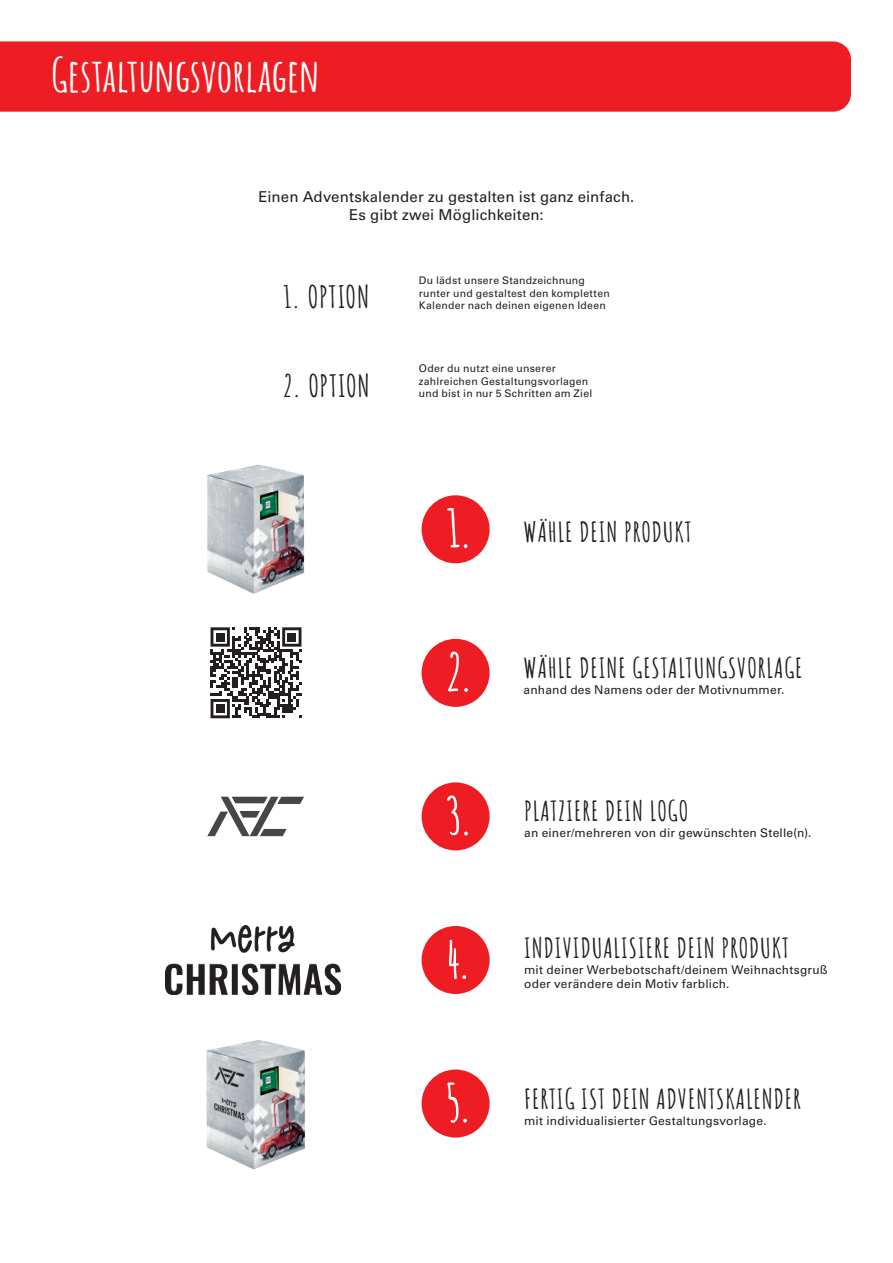
<style>
.page{position:relative;width:893px;height:1263px;background:#fff}
.page>*{position:absolute;margin:0;border:0;box-sizing:border-box;transform-origin:0 0}
.t1{font:700 45px "Amatic SC";letter-spacing:-.005em;color:#fff}
.t2{font:700 30px "Amatic SC";letter-spacing:.025em;color:#231f20}
.t3{font:700 27px "Amatic SC";letter-spacing:.03em;color:#231f20}
.t4{font:15px/18px "Univers LT Pro 55 Roman";letter-spacing:.01em;color:#231f20;text-align:center}
.t5{font:12px/14.4px "Univers LT Pro 55 Roman";letter-spacing:.015em;color:#231f20}
.t6{font:10.5px/12.6px "Univers LT Pro 55 Roman";letter-spacing:.025em;color:#231f20}
.s1{font-size:51px;color:#fff}
</style>
<div class="page">
<img style="left:207px;top:464px;width:98px;height:130px">
<img style="left:206px;top:1040px;width:100px;height:130px">
<svg style="left:207px;top:797px;width:97px;height:39px"></svg>
<svg style="left:211px;top:627px;width:90px;height:91px"></svg>
<div style="left:216px;top:633px;width:8px;height:8px;background:#231f20"></div>
<div style="left:288px;top:633px;width:8px;height:8px;background:#231f20"></div>
<div style="left:216px;top:704px;width:8px;height:9px;background:#231f20"></div>
<img style="left:166px;top:925px;width:174px;height:69px">
<div style="left:422px;top:495px;width:68px;height:68px;background:#ee1d23;border-radius:50%"></div>
<div style="left:422px;top:639px;width:68px;height:68px;background:#ee1d23;border-radius:50%"></div>
<div style="left:422px;top:782px;width:68px;height:68px;background:#ee1d23;border-radius:50%"></div>
<div style="left:422px;top:926px;width:68px;height:68px;background:#ee1d23;border-radius:50%"></div>
<div style="left:422px;top:1069px;width:68px;height:68px;background:#ee1d23;border-radius:50%"></div>
<div style="left:0;top:41px;width:851px;height:71px;background:#ee1d23"></div>
<h1 class="t1" style="left:51px;top:41px;width:271px">Gestaltungsvorlagen</h1>
<p class="t4" style="left:259px;top:187px;width:377px">Einen Adventskalender zu gestalten ist ganz einfach.<br>Es gibt zwei Möglichkeiten:</p>
<h2 class="t2" style="left:283px;top:274px;width:88px">1. OPTION</h2>
<h2 class="t2" style="left:283px;top:363px;width:89px">2. OPTION</h2>
<p class="t6" style="left:419px;top:273px;width:192px">Du lädst unsere Standzeichnung runter und gestaltest den kompletten</p>
<p class="t6" style="left:419px;top:299px;width:188px">Kalender nach deinen eigenen Ideen</p>
<p class="t6" style="left:419px;top:361px;width:171px">Oder du nutzt eine unserer zahlreichen Gestaltungsvorlagen</p>
<p class="t6" style="left:419px;top:387px;width:175px">und bist in nur 5 Schritten am Ziel</p>
<h3 class="t3" style="left:447px;top:511px;width:247px"><span class="s1">1.</span> WÄHLE DEIN PRODUKT</h3>
<h3 class="t3" style="left:445px;top:647px;width:359px"><span class="s1">2.</span> WÄHLE DEINE GESTALTUNGSVORLAGE</h3>
<p class="t5" style="left:524px;top:682px;width:262px">anhand des Namens oder der Motivnummer.</p>
<h3 class="t3" style="left:445px;top:791px;width:244px"><span class="s1">3.</span> PLATZIERE DEIN LOGO</h3>
<p class="t5" style="left:524px;top:825px;width:289px">an einer/mehreren von dir gewünschten Stelle(n).</p>
<h3 class="t3" style="left:445px;top:927px;width:346px"><span class="s1">4.</span> INDIVIDUALISIERE DEIN PRODUKT</h3>
<p class="t5" style="left:524px;top:962px;width:305px">mit deiner Werbebotschaft/deinem Weihnachtsgruß oder verändere dein Motiv farblich.</p>
<h3 class="t3" style="left:444px;top:1078px;width:358px"><span class="s1">5.</span> FERTIG IST DEIN ADVENTSKALENDER</h3>
<p class="t5" style="left:524px;top:1113px;width:244px">mit individualisierter Gestaltungsvorlage.</p>
</div>
